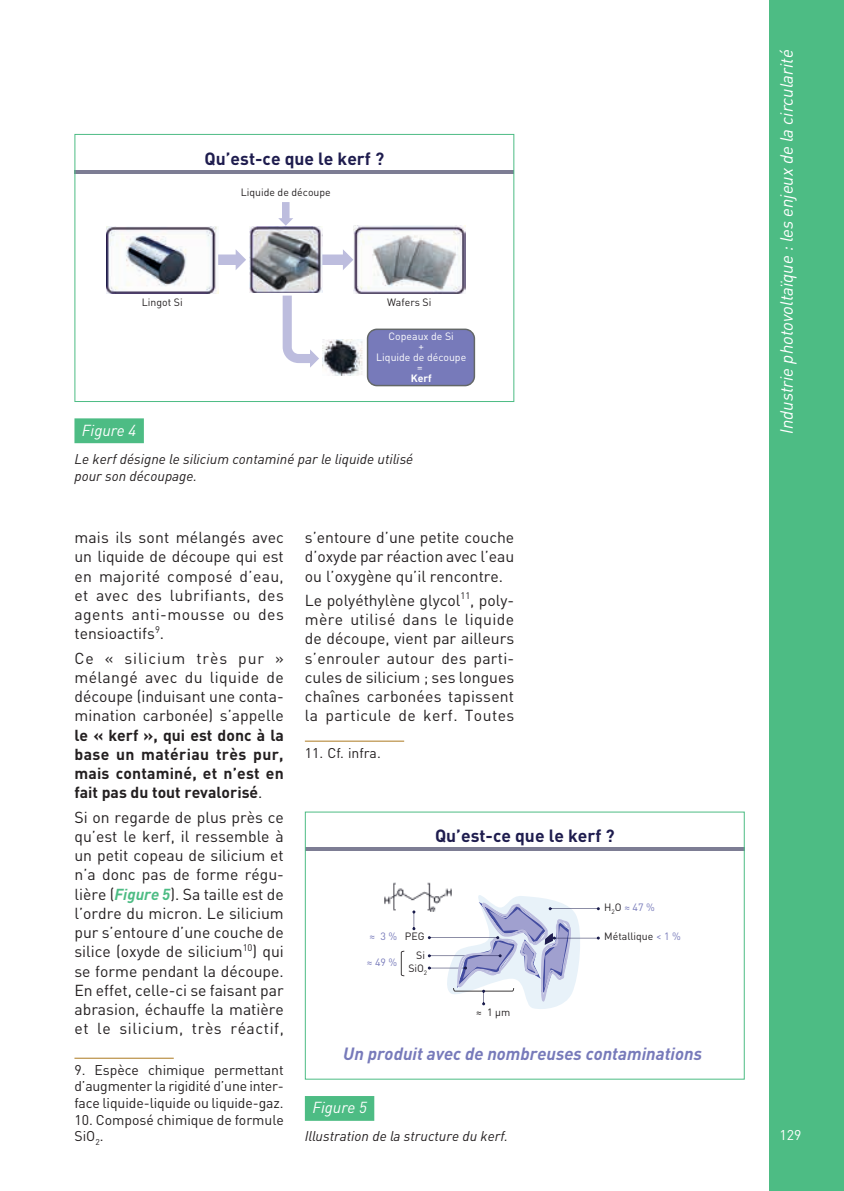
<style>
.page{position:relative;width:844px;height:1191px;background:#fff}
.page>*{position:absolute;margin:0;border:0;box-sizing:border-box;transform-origin:0 0}
.t1{font:italic 17.5px "DINOT";color:#fff}
.t2{font:italic 700 17.5px "DINOT";color:#777aba}
.t3{font:700 17.5px "DINOT";color:#1e1c4e}
.Texte_courant{font:15.75px/19.2px "DINOT";letter-spacing:.005em;color:#231f20;text-align:justify}
.Figure_numero{font:italic 15.75px "DINOT";color:#fff}
.Notes{font:14px/16.6px "DINOT";letter-spacing:-.005em;color:#231f20;text-align:justify}
.Figure_titre{font:italic 14px/16.8px "DINOT";color:#231f20}
.t4{font:14px "DINOT";color:#fff}
.t5{font:10.5px/13.3px "DINOT";color:#231f20;text-align:center}
.t6{font:10.5px/10.5px "DINOT";color:#fff;text-align:center}
.t7{font:10.5px "DINOT";color:#777aba}
.s1{font-weight:700}
.s2{font-weight:700;font-style:italic;color:#4dbc84}
.s3{color:#231f20}
.s4{color:#777aba}
</style>
<div class="page">
<div style="left:769px;top:0;width:74px;height:1191px;background:#4dbc84"></div>
<hr style="left:305px;top:740px;width:99px;height:1px;background:#ac7a21">
<hr style="left:74px;top:1057px;width:100px;height:1px;background:#ac7a21">
<div style="left:74px;top:418px;width:70px;height:25px;background:#4dbc84"></div>
<hr style="left:74px;top:170px;width:440px;height:3px;background:#7d7d94">
<img style="left:106px;top:226px;width:112px;height:67px">
<img style="left:249px;top:227px;width:73px;height:65px">
<img style="left:353px;top:226px;width:112px;height:68px">
<svg style="left:218px;top:249px;width:28px;height:21px"></svg>
<svg style="left:322px;top:249px;width:31px;height:21px"></svg>
<svg style="left:278px;top:202px;width:15px;height:24px"></svg>
<svg style="left:282px;top:295px;width:37px;height:73px"></svg>
<svg style="left:367px;top:328px;width:108px;height:58px;background:#787bb5"></svg>
<img style="left:322px;top:339px;width:41px;height:37px">
<div style="left:74px;top:134px;width:440px;height:268px;border:1px solid #4dbc84"></div>
<div style="left:305px;top:1096px;width:69px;height:24px;background:#4dbc84"></div>
<hr style="left:305px;top:847px;width:439px;height:3px;background:#7d7d94">
<hr style="left:429px;top:955px;width:71px;height:1px;background:#1a1c4c">
<hr style="left:429px;top:967px;width:36px;height:1px;background:#1a1c4c">
<hr style="left:429px;top:937px;width:68px;height:1px;background:#1a1c4c">
<img style="left:384px;top:882px;width:68px;height:30px">
<svg style="left:412px;top:910px;width:3px;height:20px"></svg>
<hr style="left:550px;top:908px;width:48px;height:1px;background:#1a1c4c">
<hr style="left:554px;top:937px;width:44px;height:1px;background:#1a1c4c">
<svg style="left:442px;top:891px;width:142px;height:118px"></svg>
<svg style="left:401px;top:950px;width:3px;height:26px"></svg>
<p class="t3" style="left:204px;top:147px;width:181px">Qu’est-ce que le kerf ?</p>
<p class="t5" style="left:241px;top:185px;width:91px">Liquide de découpe</p>
<p class="t5" style="left:142px;top:296px;width:42px">Lingot Si</p>
<p class="t5" style="left:387px;top:296px;width:46px">Wafers Si</p>
<p class="t6" style="left:376px;top:331px;width:91px">Copeaux de Si<br>+<br>Liquide de découpe =<br><span class="s1">Kerf</span></p>
<p class="Figure_numero" style="left:82px;top:420px;width:56px">Figure 4</p>
<p class="Figure_titre" style="left:74px;top:450px;width:340px">Le kerf désigne le silicium contaminé par le liquide utilisé pour son découpage.</p>
<p class="Texte_courant" style="left:74px;top:527px;width:211px">mais ils sont mélangés avec un liquide de découpe qui est en majorité composé d’eau, et avec des lubrifiants, des agents anti-mousse ou des tensioactifs<sup>9</sup>.</p>
<p class="Texte_courant" style="left:74px;top:648px;width:211px">Ce « silicium très pur » mélangé avec du liquide de découpe (induisant une conta&shy;mination carbonée) s’appelle <span class="s1">le « kerf », qui est donc à la base un matériau très pur, mais contaminé, et n’est en fait pas du tout revalorisé</span>.</p>
<p class="Texte_courant" style="left:74px;top:807px;width:211px">Si on regarde de plus près ce qu’est le kerf, il ressemble à un petit copeau de silicium et n’a donc pas de forme régu&shy;lière (<span class="s2">Figure 5</span>). Sa taille est de l’ordre du micron. Le silicium pur s’entoure d’une couche de silice (oxyde de silicium<sup>10</sup>) qui se forme pendant la découpe.<br>En effet, celle-ci se faisant par abrasion, échauffe la matière et le silicium, très réactif,</p>
<p class="Notes" style="left:74px;top:1061px;width:211px">9. Espèce chimique permettant d’augmenter la rigidité d’une inter&shy;face liquide-liquide ou liquide-gaz.</p>
<p class="Notes" style="left:74px;top:1111px;width:211px">10. Composé chimique de formule<br>SiO<sub>2</sub>.</p>
<p class="Texte_courant" style="left:305px;top:527px;width:211px">s’entoure d’une petite couche d’oxyde par réaction avec l’eau ou l’oxygène qu’il rencontre.</p>
<p class="Texte_courant" style="left:305px;top:590px;width:211px">Le polyéthylène glycol<sup>11</sup>, poly&shy;mère utilisé dans le liquide de découpe, vient par ailleurs s’enrouler autour des parti&shy;cules de silicium ; ses longues chaînes carbonées tapissent la particule de kerf. Toutes</p>
<p class="Notes" style="left:305px;top:744px;width:77px">11. Cf. infra.</p>
<p class="t3" style="left:435px;top:824px;width:181px">Qu’est-ce que le kerf ?</p>
<p class="t7" style="left:369px;top:930px;width:29px">≈ 3 %</p>
<p class="t7" style="left:366px;top:956px;width:32px">≈ 49 %</p>
<p class="t5" style="left:405px;top:929px;width:21px">PEG</p>
<p class="t5" style="left:408px;top:948px;width:20px">Si<br>SiO<sub>2</sub></p>
<p class="t5" style="left:476px;top:1005px;width:36px">≈ 1 µm</p>
<p class="t7" style="left:604px;top:901px;width:52px"><span class="s3">H</span><sub>2</sub><span class="s3">O</span> ≈ 47 %</p>
<p class="t5" style="left:604px;top:929px;width:78px">Métallique <span class="s4">&lt; 1 %</span></p>
<p class="t2" style="left:343px;top:1042px;width:360px">Un produit avec de nombreuses contaminations</p>
<p class="Figure_numero" style="left:312px;top:1098px;width:56px">Figure 5</p>
<p class="Figure_titre" style="left:305px;top:1127px;width:205px">Illustration de la structure du kerf.</p>
<p class="t1" style="left:775px;top:434px;width:386px;rotate:-90deg">Industrie photovoltaïque : les enjeux de la circularité</p>
<p class="t4" style="left:779px;top:1125px;width:23px">129</p>
</div>
